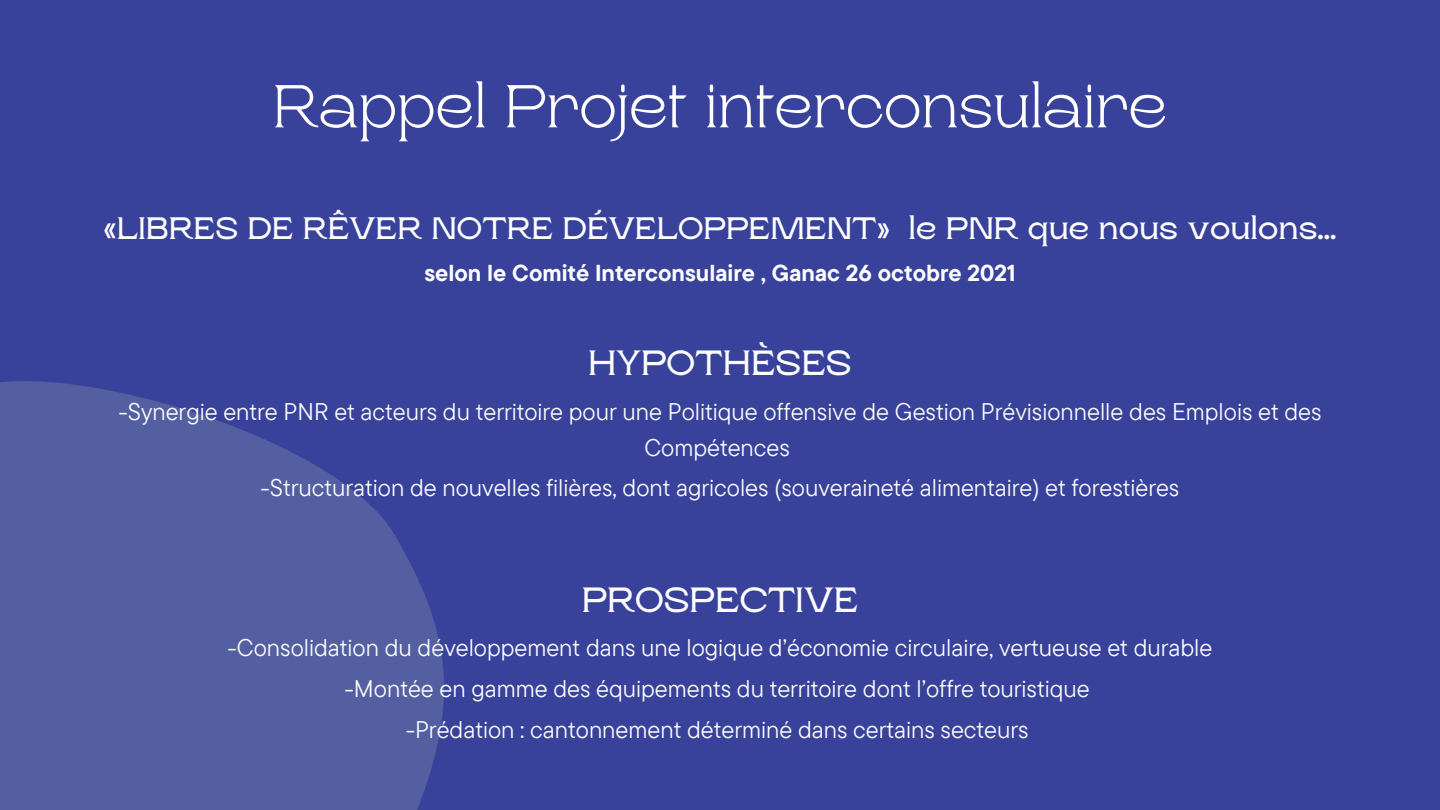
<style>
.page{position:relative;width:1440px;height:810px;background:#39429b}
.page>*{position:absolute;margin:0;border:0;box-sizing:border-box;transform-origin:0 0}
.t1{font:300 60.2px "Rasputin";color:#fff}
.t2{font:600 35px "Rasputin";color:#fdfdfd}
.t3{font:600 31px "Rasputin";color:#fdfdfd}
.t4{font:24px/41.2px "TT Commons Pro";color:#fdfdfd;text-align:center}
.t5{font:700 23px "TT Commons Pro";color:#fdfdfd}
</style>
<div class="page">
<svg style="left:0;top:381px;width:444px;height:429px;fill:#545fa1"></svg>
<h1 class="t1" style="left:273px;top:73px;width:896px">Rappel Projet interconsulaire</h1>
<p class="t3" style="left:103px;top:211px;width:1235px">»LIBRES DE RÊVER NOTRE DÉVELOPPEMENT« le PNR que nous voulons...</p>
<p class="t5" style="left:424px;top:258px;width:593px">selon le Comité Interconsulaire , Ganac 26 octobre 2021</p>
<h2 class="t2" style="left:588px;top:344px;width:265px">HYPOTHÈSES</h2>
<p class="t4" style="left:118px;top:393px;width:1205px;line-height:36px">-Synergie entre PNR et acteurs du territoire pour une Politique offensive de Gestion Prévisionnelle des Emplois et des<br>Compétences</p>
<p class="t4" style="left:261px;top:466px;width:920px">-Structuration de nouvelles filières, dont agricoles (souveraineté alimentaire) et forestières</p>
<h2 class="t2" style="left:582px;top:581px;width:278px">PROSPECTIVE</h2>
<p class="t4" style="left:228px;top:626px;width:986px">-Consolidation du développement dans une logique d’économie circulaire, vertueuse et durable -Montée en gamme des équipements du territoire dont l’offre touristique<br>-Prédation : cantonnement déterminé dans certains secteurs</p>
</div>
